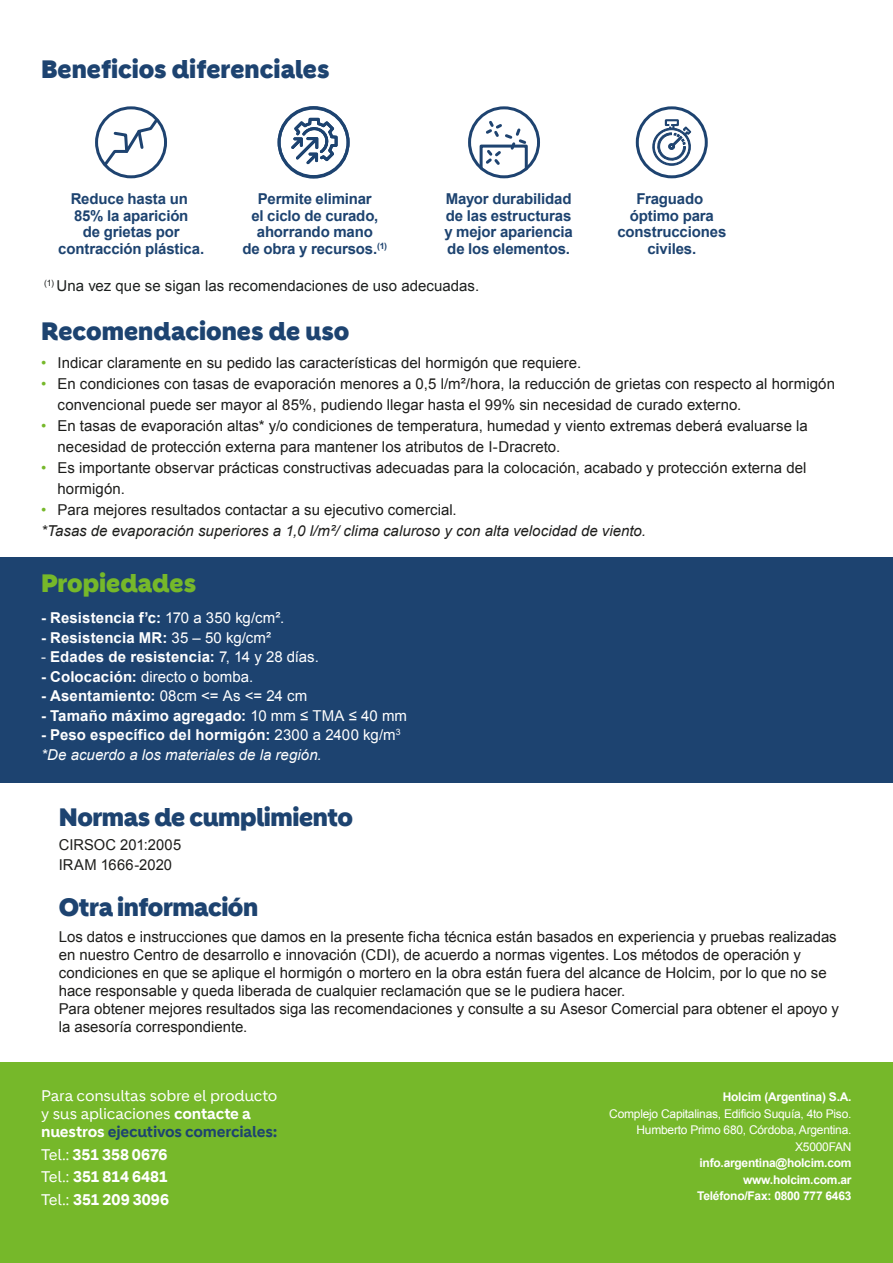
<style>
.page{position:relative;width:893px;height:1263px;background:#fff}
.page>*{position:absolute;margin:0;border:0;box-sizing:border-box;transform-origin:0 0}
.t1{font:900 24.45px "Holcim Headline";letter-spacing:-.005em;color:#1d4370}
.t2{font:900 24.45px "Holcim Headline";color:#76b82a}
.t3{font:15px/18px "Arial";color:#1d1d1b}
.t4{font:700 15px/16.5px "Arial";letter-spacing:-.01em;color:#1d4370;text-align:center}
.t5{font:700 15px "Arial";letter-spacing:.01em;color:#fff}
.t6{font:italic 15px/21px "Arial";letter-spacing:.005em;color:#1d1d1b}
.t7{font:15px/18px "Holcim";letter-spacing:-.015em;color:#fff}
.t8{font:italic 15px/19.5px "Arial";color:#fff}
.t9{font:15px "Arial";color:#1c1f1e}
.t10{font:700 15px/22.5px "Holcim";color:#fff;text-align:justify}
.t11{font:15px "Arial";color:#fff}
.t12{font:700 12px/16.5px "Arial";letter-spacing:-.02em;color:#fff;text-align:right}
.t13{font:12px/16.5px "Arial";letter-spacing:-.02em;color:#fff;text-align:right}
.s1{color:#76b82a}
.s2{font-style:normal;color:#76b82a}
.s3{font-style:normal}
.s4{font-weight:400}
.s5{font-weight:700}
.s6{font-weight:700;font-style:normal}
.s7{font-weight:700;color:#1d4370}
</style>
<div class="page">
<div style="left:0;top:557px;width:893px;height:225px;background:#1d4370"></div>
<div style="left:468px;top:106px;width:72px;height:72px;border:3px solid #1e4370;border-radius:50%"></div>
<svg style="left:478px;top:118px;width:51px;height:54px"></svg>
<div style="left:95px;top:106px;width:72px;height:72px;border:3px solid #1e4370;border-radius:50%"></div>
<svg style="left:97px;top:108px;width:69px;height:68px"></svg>
<div style="left:278px;top:106px;width:72px;height:72px;border:3px solid #1d4370;border-radius:50%"></div>
<svg style="left:291px;top:106px;width:47px;height:59px"></svg>
<div style="left:0;top:1063px;width:893px;height:200px;background:#76b82a"></div>
<div style="left:636px;top:106px;width:72px;height:72px;border:3px solid #1d4370;border-radius:50%"></div>
<svg style="left:652px;top:119px;width:40px;height:47px"></svg>
<h1 class="t1" style="left:41px;top:54px;width:290px">Beneficios diferenciales</h1>
<p class="t4" style="left:58px;top:191px;width:147px">Reduce hasta un<br>85% la aparición<br>de grietas por contracción plástica.</p>
<p class="t4" style="left:243px;top:191px;width:146px">Permite eliminar<br>el ciclo de curado, ahorrando mano<br>de obra y recursos.<sup>(1)</sup></p>
<p class="t4" style="left:617px;top:191px;width:110px">Fraguado óptimo para construcciones civiles.</p>
<p class="t4" style="left:444px;top:191px;width:130px;text-align:justify">Mayor durabilidad de las estructuras y mejor apariencia de los elementos.</p>
<p class="t9" style="left:44px;top:275px;width:437px"><sup>(1)</sup> Una vez que se sigan las recomendaciones de uso adecuadas.</p>
<h1 class="t1" style="left:41px;top:317px;width:310px">Recomendaciones de uso</h1>
<p class="t3" style="left:41px;top:354px;width:542px"><span class="s1">•</span> Indicar claramente en su pedido las características del hormigón que requiere.</p>
<p class="t3" style="left:58px;top:374px;width:779px;line-height:21px;text-indent:-17px"><span class="s1">•</span> En condiciones con tasas de evaporación menores a 0,5 l/m²/hora, la reducción de grietas con respecto al hormigón convencional puede ser mayor al 85%, pudiendo llegar hasta el 99% sin necesidad de curado externo.</p>
<p class="t3" style="left:58px;top:416px;width:752px;line-height:21px;text-indent:-17px"><span class="s1">•</span> En tasas de evaporación altas* y/o condiciones de temperatura, humedad y viento extremas deberá evaluarse la necesidad de protección externa para mantener los atributos de I-Dracreto.</p>
<p class="t3" style="left:58px;top:458px;width:750px;line-height:21px;text-indent:-17px"><span class="s1">•</span> Es importante observar prácticas constructivas adecuadas para la colocación, acabado y protección externa del hormigón.</p>
<p class="t6" style="left:41px;top:500px;width:606px"><span class="s2">•</span> <span class="s3">Para mejores resultados contactar a su ejecutivo comercial.<br></span>*Tasas de evaporación superiores a 1,0 l/m²/ clima caluroso y con alta velocidad de viento.</p>
<h1 class="t2" style="left:41px;top:569px;width:157px">Propiedades</h1>
<p class="t5" style="left:41px;top:608px;width:245px">- Resistencia f’c: <span class="s4">170 a 350 kg/cm².</span></p>
<p class="t5" style="left:41px;top:627px;width:232px">- Resistencia MR: <span class="s4">35 – 50 kg/cm²</span></p>
<p class="t5" style="left:41px;top:647px;width:279px"><span class="s4">-</span> Edades de resistencia: <span class="s4">7, 14 y 28 días.</span></p>
<p class="t11" style="left:41px;top:666px;width:214px"><span class="s5">- Colocación:</span> directo o bomba.</p>
<p class="t5" style="left:41px;top:686px;width:268px">- Asentamiento: <span class="s4">08cm &lt;= As &lt;= 24 cm</span></p>
<p class="t5" style="left:41px;top:705px;width:368px">- Tamaño máximo agregado: <span class="s4">10 mm ≤ TMA ≤ 40 mm</span></p>
<p class="t8" style="left:41px;top:725px;width:361px"><span class="s6">- Peso específico del hormigón:</span> <span class="s3">2300 a 2400 kg/m</span><sup>3 </sup>*De acuerdo a los materiales de la región.</p>
<h1 class="t1" style="left:59px;top:803px;width:296px">Normas de cumplimiento</h1>
<p class="t3" style="left:59px;top:835px;width:124px;line-height:19.5px">CIRSOC 201:2005<br>IRAM 1666-2020</p>
<h1 class="t1" style="left:59px;top:893px;width:201px">Otra información</h1>
<p class="t3" style="left:59px;top:928px;width:782px">Los datos e instrucciones que damos en la presente ficha técnica están basados en experiencia y pruebas realizadas en nuestro Centro de desarrollo e innovación (CDI), de acuerdo a normas vigentes. Los métodos de operación y condiciones en que se aplique el hormigón o mortero en la obra están fuera del alcance de Holcim, por lo que no se hace responsable y queda liberada de cualquier reclamación que se le pudiera hacer.<br>Para obtener mejores resultados siga las recomendaciones y consulte a su Asesor Comercial para obtener el apoyo y la asesoría correspondiente.</p>
<p class="t7" style="left:41px;top:1087px;width:238px">Para consultas sobre el producto y sus aplicaciones <span class="s5">contacte a nuestros</span> <span class="s7">ejecutivos comerciales:</span></p>
<p class="t10" style="left:41px;top:1143px;width:129px"><span class="s4">Tel.:</span> 351 358 0676<br><span class="s4">Tel.:</span> 351 814 6481<br><span class="s4">Tel.:</span> 351 209 3096</p>
<p class="t12" style="left:723px;top:1085px;width:130px">Holcim (Argentina) S.A.</p>
<p class="t13" style="left:609px;top:1101px;width:244px">Complejo Capitalinas, Edificio Suquía, 4to Piso.<br>Humberto Primo 680, Córdoba, Argentina.<br>X5000FAN</p>
<p class="t12" style="left:697px;top:1151px;width:156px">info.argentina@holcim.com www.holcim.com.ar<br>Teléfono/Fax: 0800 777 6463</p>
<p class="t12" style="left:723px;top:1089px;width:130px">Holcim (Argentina) S.A.</p>
<p class="t13" style="left:609px;top:1105px;width:244px">Complejo Capitalinas, Edificio Suquía, 4to Piso.<br>Humberto Primo 680, Córdoba, Argentina.<br>X5000FAN</p>
<p class="t12" style="left:697px;top:1155px;width:156px">info.argentina@holcim.com www.holcim.com.ar<br>Teléfono/Fax: 0800 777 6463</p>
</div>
